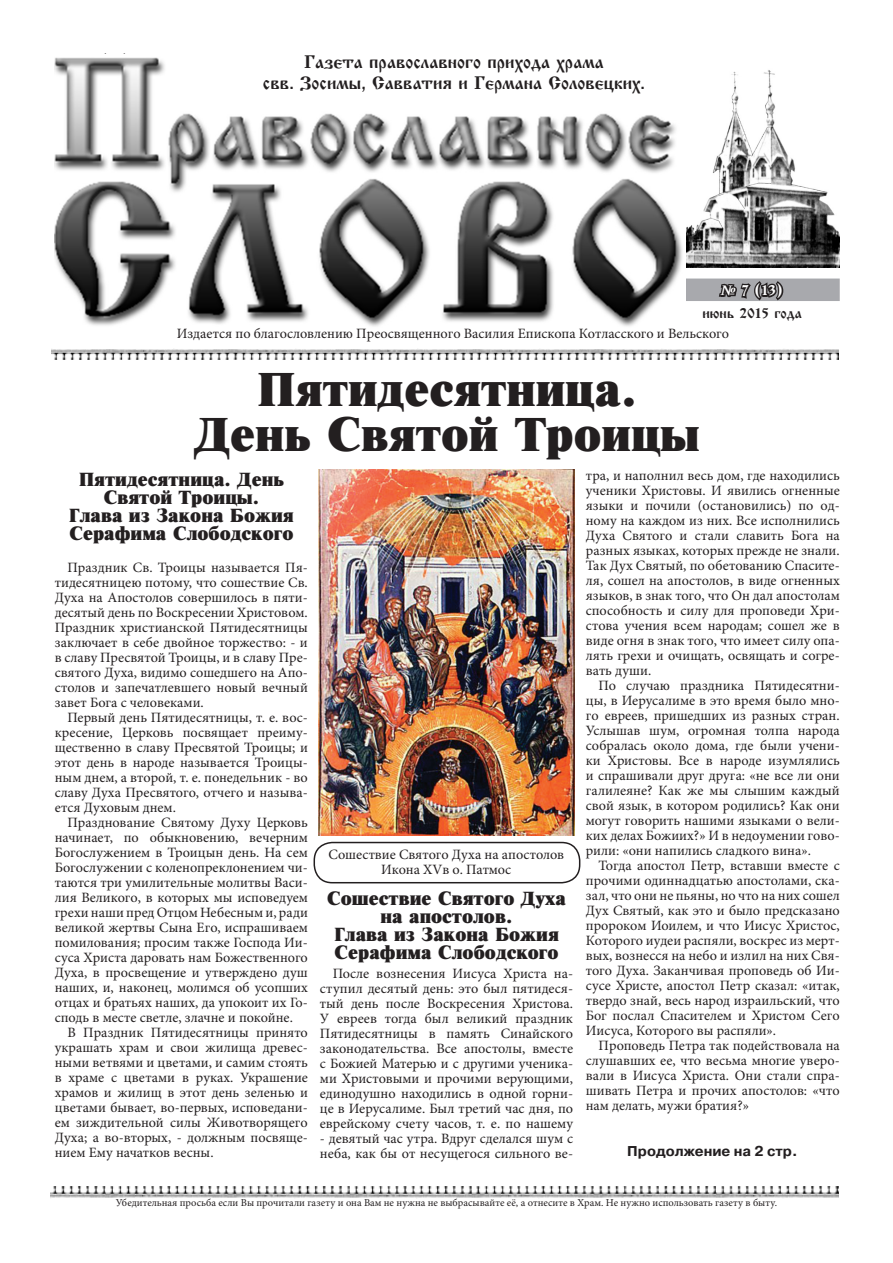
<style>
.page{position:relative;width:893px;height:1263px;background:#fff}
.page>*{position:absolute;margin:0;border:0;box-sizing:border-box;transform-origin:0 0}
.Заголовок_1{font:45px "Newton XC";color:#231f20}
.Заголовок_3{font:18px/18px "Newton XC";color:#231f20;text-align:center}
.t1{font:18px "Izhitsa";color:#231f20}
.t2{font:18px "Izhitsa";color:#231f20;scale:1.1 1}
.t3{font:14.25px/15px "Minion Pro";color:#231f20;text-align:justify}
.t4{font:700 14.25px "Pragmatica C";color:#231f20}
.t5{font:14.25px "Izhitsa";color:#231f20}
.t6{font:14.25px "Izhitsa";color:#fff}
.t7{font:10.5px "Minion Pro";color:#231f20}
.s1{font-family:"Baltica";font-weight:700;font-style:italic}
</style>
<div class="page">
<img style="left:50px;top:1187px;width:788px;height:11px">
<img style="left:319px;top:470px;width:255px;height:366px">
<div style="left:314px;top:842px;width:266px;height:41px;border:2px solid #231f20;border-radius:18px"></div>
<div style="left:685px;top:279px;width:155px;height:22px;background:#a8a9ad"></div>
<svg style="left:719px;top:281px;width:65px;height:20px"></svg>
<img style="left:51px;top:349px;width:788px;height:11px">
<img style="left:54px;top:57px;width:629px;height:270px">
<img style="left:687px;top:70px;width:153px;height:197px">
<div style="left:41px;top:80px;width:21px;height:15px;background:#fff"></div>
<p class="t1" style="left:304px;top:52px;width:301px">Газета православного прихода храма</p>
<p class="t1" style="left:263px;top:73px;width:384px">свв. Зосимы, Савватия и Германа Соловецких.</p>
<p class="t2" style="left:442px;top:52px;width:9px">1</p>
<p class="t6" style="left:720px;top:282px;width:65px"><span class="s1">№</span> 7 (13)</p>
<p class="t5" style="left:702px;top:305px;width:101px">июнь 2015 года</p>
<p class="t3" style="left:177px;top:325px;width:554px">Издается по благословлению Преосвященного Василия Епископа Котласского и Вельского</p>
<p class="Заголовок_1" style="left:257px;top:363px;width:382px">Пятидесятница.</p>
<p class="Заголовок_1" style="left:194px;top:408px;width:507px">День Святой Троицы</p>
<p class="Заголовок_3" style="left:79px;top:470px;width:207px">Пятидесятница. День<br>Святой Троицы.</p>
<p class="Заголовок_3" style="left:69px;top:506px;width:226px;text-align:left">Глава из Закона Божия<br>Серафима Слободского</p>
<p class="t3" style="left:586px;top:468px;width:255px">тра, и наполнил весь дом, где находились ученики Христовы. И явились огненные языки и почили (остановились) по од&shy;ному на каждом из них. Все исполнились Духа Святого и стали славить Бога на разных языках, которых прежде не знали.<br>Так Дух Святый, по обетованию Спасите&shy;ля, сошел на апостолов, в виде огненных языков, в знак того, что Он дал апостолам способность и силу для проповеди Хри&shy;стова учения всем народам; сошел же в виде огня в знак того, что имеет силу опа&shy;лять грехи и очищать, освящать и согре&shy;вать души.</p>
<p class="t3" style="left:586px;top:678px;width:255px;text-indent:13px">По случаю праздника Пятидесятни&shy;цы, в Иерусалиме в это время было мно&shy;го евреев, пришедших из разных стран.<br>Услышав шум, огромная толпа народа собралась около дома, где были учени&shy;ки Христовы. Все в народе изумлялись и спрашивали друг друга: «не все ли они галилеяне? Как же мы слышим каждый свой язык, в котором родились? Как они могут говорить нашими языками о вели&shy;ких делах Божиих?» И в недоумении гово&shy;рили: «они напились сладкого вина».</p>
<p class="t3" style="left:586px;top:858px;width:255px;text-indent:13px">Тогда апостол Петр, вставши вместе с прочими одиннадцатью апостолами, ска&shy;зал, что они не пьяны, но что на них сошел Дух Святый, как это и было предсказано пророком Иоилем, и что Иисус Христос, Которого иудеи распяли, воскрес из мерт&shy;вых, вознесся на небо и излил на них Свя&shy;того Духа. Заканчивая проповедь об Ии&shy;сусе Христе, апостол Петр сказал: «итак, твердо знай, весь народ израильский, что Бог послал Спасителем и Христом Сего Иисуса, Которого вы распяли».</p>
<p class="t3" style="left:586px;top:1038px;width:255px;text-indent:13px">Проповедь Петра так подействовала на слушавших ее, что весьма многие уверо&shy;вали в Иисуса Христа. Они стали спра&shy;шивать Петра и прочих апостолов: «что нам делать, мужи братия?»</p>
<p class="t3" style="left:55px;top:560px;width:255px;text-indent:13px">Праздник Св. Троицы называется Пя&shy;тидесятницею потому, что сошествие Св.<br>Духа на Апостолов совершилось в пяти&shy;десятый день по Воскресении Христовом.<br>Праздник христианской Пятидесятницы заключает в себе двойное торжество: - и в славу Пресвятой Троицы, и в славу Пре&shy;святого Духа, видимо сошедшего на Апо&shy;столов и запечатлевшего новый вечный завет Бога с человеками.</p>
<p class="t3" style="left:55px;top:710px;width:255px;text-indent:13px">Первый день Пятидесятницы, т. е. вос&shy;кресение, Церковь посвящает преиму&shy;щественно в славу Пресвятой Троицы; и этот день в народе называется Троицы&shy;ным днем, а второй, т. е. понедельник - во славу Духа Пресвятого, отчего и называ&shy;ется Духовым днем.</p>
<p class="t3" style="left:55px;top:815px;width:255px;text-indent:13px">Празднование Святому Духу Церковь начинает, по обыкновению, вечерним Богослужением в Троицын день. На сем Богослужении с коленопреклонением чи&shy;таются три умилительные молитвы Васи&shy;лия Великого, в которых мы исповедуем грехи наши пред Отцом Небесным и, ради великой жертвы Сына Его, испрашиваем помилования; просим также Господа Ии&shy;суса Христа даровать нам Божественного Духа, в просвещение и утверждено душ наших, и, наконец, молимся об усопших отцах и братьях наших, да упокоит их Го&shy;сподь в месте светле, злачне и покойне.</p>
<p class="t3" style="left:55px;top:1025px;width:255px;text-indent:13px">В Праздник Пятидесятницы принято украшать храм и свои жилища древес&shy;ными ветвями и цветами, и самим стоять в храме с цветами в руках. Украшение храмов и жилищ в этот день зеленью и цветами бывает, во-первых, исповедани&shy;ем зиждительной силы Животворящего Духа; а во-вторых, - должным посвяще&shy;нием Ему начатков весны.</p>
<p class="t3" style="left:328px;top:847px;width:237px">Сошествие Святого Духа на апостолов</p>
<p class="t3" style="left:381px;top:862px;width:132px">Икона XVв о. Патмос</p>
<p class="Заголовок_3" style="left:327px;top:889px;width:241px">Сошествие Святого Духа на апостолов.</p>
<p class="Заголовок_3" style="left:334px;top:925px;width:226px;text-align:left">Глава из Закона Божия<br>Серафима Слободского</p>
<p class="t3" style="left:320px;top:966px;width:255px;text-indent:13px">После вознесения Иисуса Христа на&shy;ступил десятый день: это был пятидеся&shy;тый день после Воскресения Христова.<br>У евреев тогда был великий праздник Пятидесятницы в память Синайского законодательства. Все апостолы, вместе с Божией Матерью и с другими ученика&shy;ми Христовыми и прочими верующими, единодушно находились в одной горни&shy;це в Иерусалиме. Был третий час дня, по еврейскому счету часов, т. е. по нашему</p>
<p class="t3" style="left:320px;top:1131px;width:255px">- девятый час утра. Вдруг сделался шум с неба, как бы от несущегося сильного ве-</p>
<p class="t4" style="left:627px;top:1143px;width:172px">Продолжение на 2 стр.</p>
<p class="t7" style="left:116px;top:1196px;width:663px">Убедительная просьба если Вы прочитали газету и она Вам не нужна не выбрасывайте её, а отнесите в Храм. Не нужно использовать газету в быту.</p>
</div>
